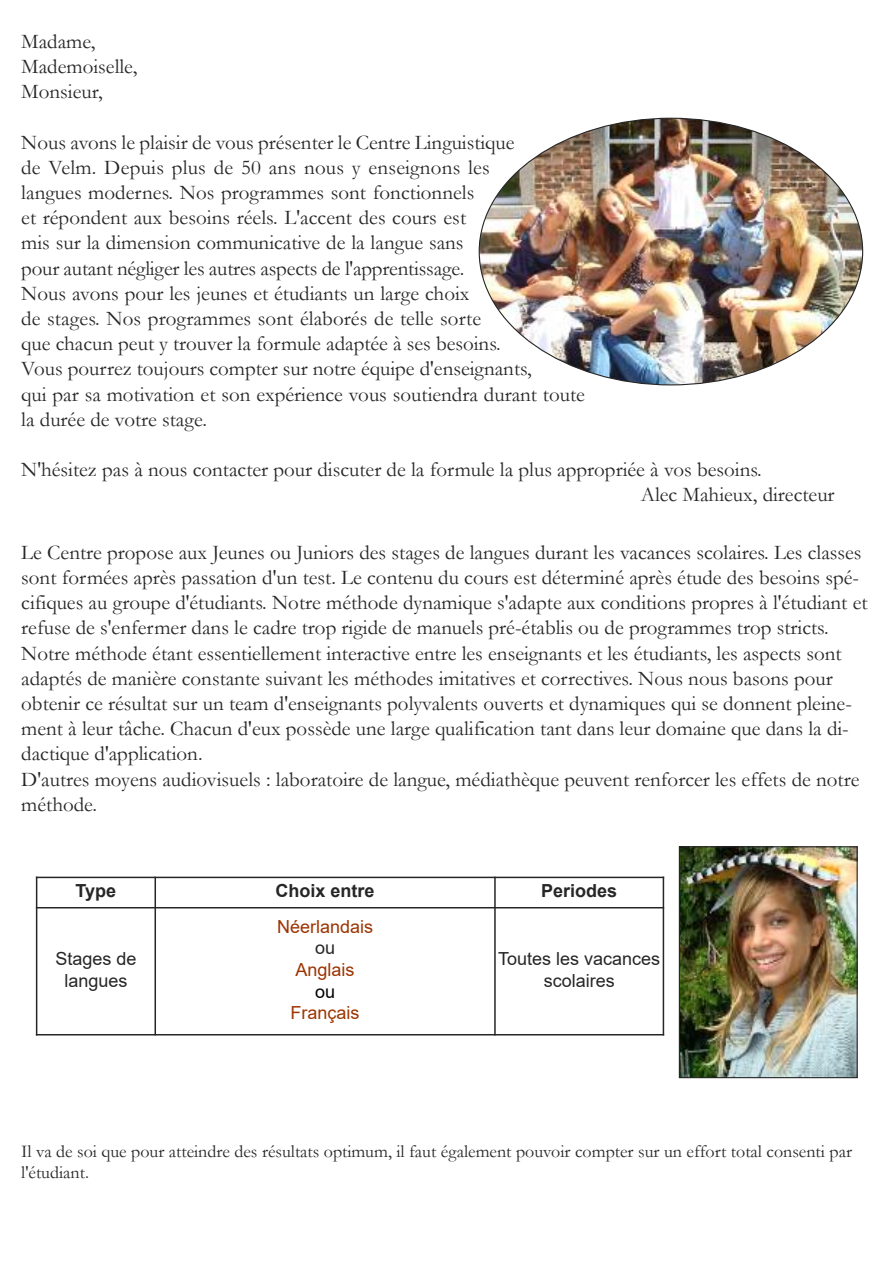
<style>
.page{position:relative;width:893px;height:1263px;background:#fff}
.page>*{position:absolute;margin:0;border:0;box-sizing:border-box;transform-origin:0 0}
.t1{font:21px/25.2px "Garamond";color:#272627}
.t2{font:18px/21.6px "Garamond";color:#272627}
.t3{font:18px/21.6px "Arial";color:#272627;text-align:center}
.t4{font:18px "Arial";color:#9c3400}
.t5{font:700 18px "Arial";color:#272627}
.t6{font:18px "Arial";color:#000}
</style>
<div class="page">
<img style="left:479px;top:118px;width:384px;height:267px">
<hr style="left:36px;top:877px;width:1px;height:158px;background:#272627">
<hr style="left:155px;top:877px;width:1px;height:158px;background:#272627">
<hr style="left:494px;top:877px;width:2px;height:158px;background:#272627">
<hr style="left:663px;top:877px;width:1px;height:158px;background:#272627">
<hr style="left:36px;top:877px;width:628px;height:1px;background:#272627">
<hr style="left:36px;top:907px;width:628px;height:1px;background:#272627">
<hr style="left:36px;top:1034px;width:628px;height:1px;background:#272627">
<img style="left:681px;top:848px;width:175px;height:228px">
<div style="left:679px;top:846px;width:179px;height:232px;border:1px solid #272627"></div>
<p class="t1" style="left:21px;top:29px;width:118px">Madame,<br>Mademoiselle,<br>Monsieur,</p>
<p class="t1" style="left:21px;top:130px;width:565px">Nous avons le plaisir de vous présenter le Centre Linguistique<br>de Velm. Depuis plus de 50 ans nous y enseignons les<br>langues modernes. Nos programmes sont fonctionnels<br>et répondent aux besoins réels. L'accent des cours est<br>mis sur la dimension communicative de la langue sans<br>pour autant négliger les autres aspects de l'apprentissage.<br>Nous avons pour les jeunes et étudiants un large choix<br>de stages. Nos programmes sont élaborés de telle sorte<br>que chacun peut y trouver la formule adaptée à ses besoins.<br>Vous pourrez toujours compter sur notre équipe d'enseignants,<br>qui par sa motivation et son expérience vous soutiendra durant toute la durée de votre stage.</p>
<p class="t1" style="left:641px;top:457px;width:195px;text-indent:-620px">N'hésitez pas à nous contacter pour discuter de la formule la plus appropriée à vos besoins.<br>Alec Mahieux, directeur</p>
<p class="t1" style="left:21px;top:540px;width:848px">Le Centre propose aux Jeunes ou Juniors des stages de langues durant les vacances scolaires. Les classes sont formées après passation d'un test. Le contenu du cours est déterminé après étude des besoins spé&shy;cifiques au groupe d'étudiants. Notre méthode dynamique s'adapte aux conditions propres à l'étudiant et refuse de s'enfermer dans le cadre trop rigide de manuels pré-établis ou de programmes trop stricts.<br>Notre méthode étant essentiellement interactive entre les enseignants et les étudiants, les aspects sont adaptés de manière constante suivant les méthodes imitatives et correctives. Nous nous basons pour obtenir ce résultat sur un team d'enseignants polyvalents ouverts et dynamiques qui se donnent pleine&shy;ment à leur tâche. Chacun d'eux possède une large qualification tant dans leur domaine que dans la di&shy;dactique d'application.<br>D'autres moyens audiovisuels : laboratoire de langue, médiathèque peuvent renforcer les effets de notre méthode.</p>
<p class="t5" style="left:76px;top:881px;width:42px">Type</p>
<p class="t5" style="left:276px;top:881px;width:101px">Choix entre</p>
<p class="t5" style="left:541px;top:881px;width:78px">Periodes</p>
<p class="t3" style="left:55px;top:948px;width:83px">stages de langues</p>
<p class="t4" style="left:277px;top:916px;width:98px">néerlandais</p>
<p class="t3" style="left:315px;top:937px;width:22px">ou</p>
<p class="t4" style="left:296px;top:959px;width:61px">anglais</p>
<p class="t6" style="left:315px;top:981px;width:22px">ou</p>
<p class="t4" style="left:291px;top:1003px;width:71px">Français</p>
<p class="t3" style="left:498px;top:948px;width:164px">toutes les vacances scolaires</p>
<p class="t2" style="left:21px;top:1140px;width:832px">Il va de soi que pour atteindre des résultats optimum, il faut également pouvoir compter sur un effort total consenti par l'étudiant.</p>
</div>
